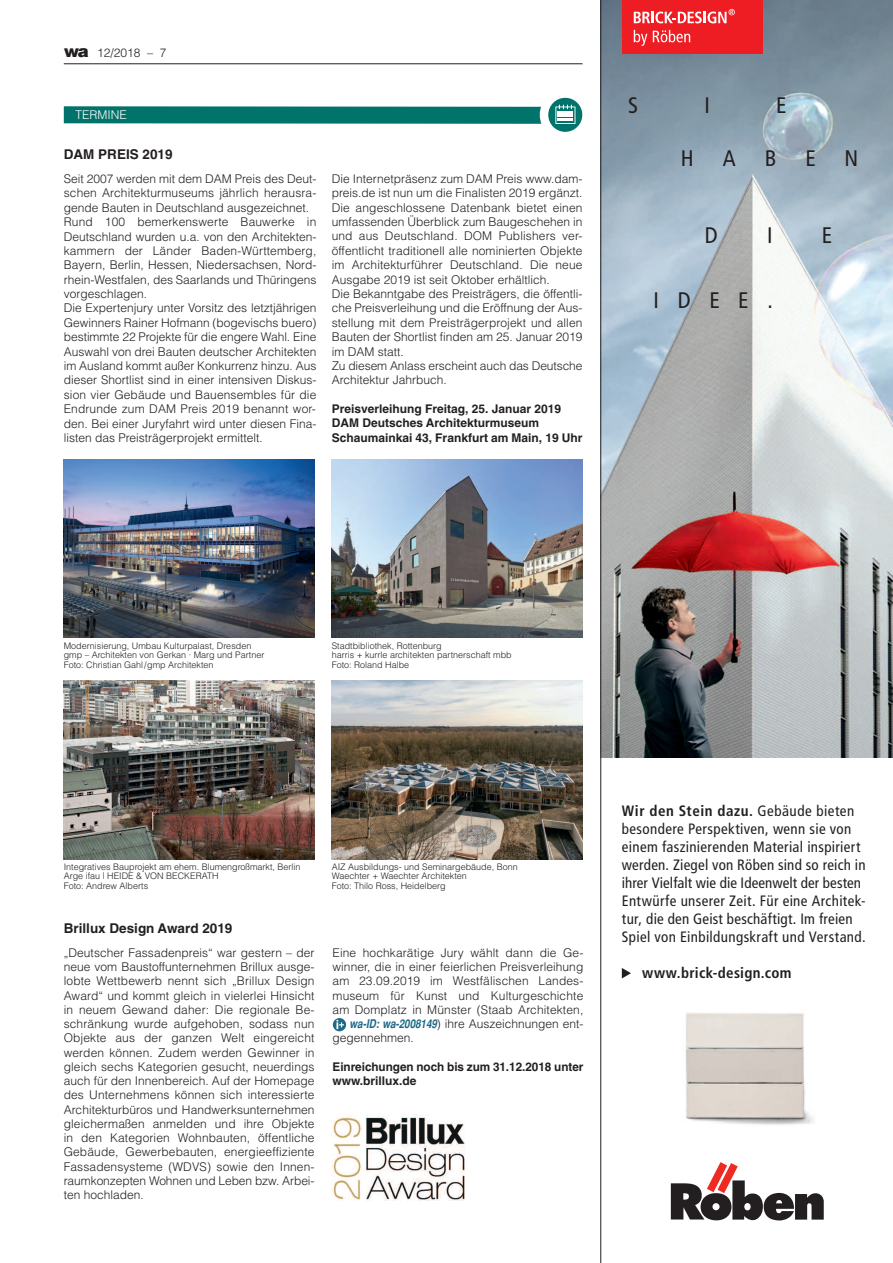
<style>
.page{position:relative;width:893px;height:1263px;background:#fff}
.page>*{position:absolute;margin:0;border:0;box-sizing:border-box;transform-origin:0 0}
.t1{font:condensed 22.5px "Frutiger";color:#231f20}
.t2{font:condensed 15px/18px "Frutiger";letter-spacing:.02em;color:#231f20}
.t3{font:700 condensed 15px "Frutiger";letter-spacing:.02em;color:#231f20}
.t4{font:700 13.5px "Helvetica";color:#231f20}
.t5{font:300 12px/14.4px "Helvetica";color:#231f20}
.t6{font:700 12px/14.4px "Helvetica";color:#231f20}
.t7{font:300 12px "Helvetica";color:#fff}
.t8{font:300 9px/9.8px "Helvetica";color:#231f20}
.s1{font-weight:900;font-size:16.5px}
.s2{font-weight:700;font-style:italic;font-stretch:condensed;color:#1d6987}
.s3{font-weight:700}
</style>
<div class="page">
<div style="left:548px;top:98px;width:34px;height:34px;background:#00736a;border-radius:50%"></div>
<svg style="left:64px;top:105px;width:519px;height:19px"></svg>
<hr style="left:64px;top:64px;width:519px;height:1px;background:#231f20">
<img style="left:64px;top:459px;width:251px;height:179px">
<img style="left:332px;top:459px;width:251px;height:179px">
<img style="left:64px;top:680px;width:251px;height:179px">
<img style="left:332px;top:680px;width:251px;height:179px">
<svg style="left:333px;top:1018px;width:13px;height:13px"></svg>
<svg style="left:336px;top:1020px;width:8px;height:9px"></svg>
<img style="left:332px;top:1114px;width:133px;height:87px">
<img style="left:602px;top:0;width:291px;height:758px">
<img style="left:685px;top:1013px;width:129px;height:112px">
<svg style="left:671px;top:1162px;width:153px;height:59px"></svg>
<svg style="left:622px;top:968px;width:9px;height:10px"></svg>
<hr style="left:601px;top:0;width:1px;height:1263px;background:#231f20">
<div style="left:622px;top:0;width:140px;height:54px;background:#ee1d23"></div>
<svg style="left:634px;top:9px;width:101px;height:14px"></svg>
<svg style="left:634px;top:30px;width:13px;height:16px"></svg>
<svg style="left:653px;top:30px;width:37px;height:12px"></svg>
<p class="t5" style="left:64px;top:46px;width:104px"><span class="s1">wa</span> 12/2018 – 7</p>
<p class="t7" style="left:75px;top:108px;width:53px">TERMINE</p>
<p class="t4" style="left:64px;top:149px;width:110px">DAM PREIS 2019</p>
<p class="t5" style="left:64px;top:172px;width:254px">Seit 2007 werden mit dem DAM Preis des Deut&shy;schen Architekturmuseums jährlich herausra&shy;gende Bauten in Deutschland ausgezeichnet.<br>Rund 100 bemerkenswerte Bauwerke in Deutschland wurden u.a. von den Architekten&shy;kammern der Länder Baden-Württemberg, Bayern, Berlin, Hessen, Niedersachsen, Nord&shy;rhein-Westfalen, des Saarlands und Thüringens vorgeschlagen.<br>Die Expertenjury unter Vorsitz des letztjährigen Gewinners Rainer Hofmann (bogevischs buero) bestimmte 22 Projekte für die engere Wahl. Eine Auswahl von drei Bauten deutscher Architekten im Ausland kommt außer Konkurrenz hinzu. Aus dieser Shortlist sind in einer intensiven Diskus&shy;sion vier Gebäude und Bauensembles für die Endrunde zum DAM Preis 2019 benannt wor&shy;den. Bei einer Juryfahrt wird unter diesen Fina&shy;listen das Preisträgerprojekt ermittelt.</p>
<p class="t5" style="left:332px;top:172px;width:252px">Die Internetpräsenz zum DAM Preis www.dam&shy;preis.de ist nun um die Finalisten 2019 ergänzt.<br>Die angeschlossene Datenbank bietet einen umfassenden Überblick zum Baugeschehen in und aus Deutschland. DOM Publishers ver&shy;öffentlicht traditionell alle nominierten Objekte im Architekturführer Deutschland. Die neue Ausgabe 2019 ist seit Oktober erhältlich.<br>Die Bekanntgabe des Preisträgers, die öffentli&shy;che Preisverleihung und die Eröffnung der Aus&shy;stellung mit dem Preisträgerprojekt und allen Bauten der Shortlist finden am 25. Januar 2019 im DAM statt.<br>Zu diesem Anlass erscheint auch das Deutsche Architektur Jahrbuch.</p>
<p class="t6" style="left:332px;top:403px;width:252px">Preisverleihung Freitag, 25. Januar 2019<br>DAM Deutsches Architekturmuseum<br>Schaumainkai 43, Frankfurt am Main, 19 Uhr</p>
<h1 class="t1" style="left:628px;top:96px;width:11px">S</h1>
<h1 class="t1" style="left:704px;top:96px;width:7px">I</h1>
<h1 class="t1" style="left:776px;top:96px;width:12px">E</h1>
<h1 class="t1" style="left:681px;top:149px;width:14px">H</h1>
<h1 class="t1" style="left:723px;top:149px;width:14px">A</h1>
<h1 class="t1" style="left:765px;top:149px;width:13px">B</h1>
<h1 class="t1" style="left:805px;top:149px;width:12px">E</h1>
<h1 class="t1" style="left:844px;top:149px;width:15px">N</h1>
<h1 class="t1" style="left:705px;top:226px;width:14px">D</h1>
<h1 class="t1" style="left:767px;top:226px;width:7px">I</h1>
<h1 class="t1" style="left:822px;top:226px;width:12px">E</h1>
<h1 class="t1" style="left:653px;top:291px;width:121px">IDEE.</h1>
<p class="t8" style="left:64px;top:641px;width:202px">Modernisierung, Umbau Kulturpalast, Dresden gmp – Architekten von Gerkan · Marg und Partner<br>Foto: Christian Gahl/gmp Architekten</p>
<p class="t8" style="left:332px;top:641px;width:181px">Stadtbibliothek, Rottenburg<br>harris + kurrle architekten partnerschaft mbb<br>Foto: Roland Halbe</p>
<p class="t8" style="left:64px;top:862px;width:238px">Integratives Bauprojekt am ehem. Blumengroßmarkt, Berlin<br>Arge ifau | HEIDE &amp; VON BECKERATH<br>Foto: Andrew Alberts</p>
<p class="t4" style="left:64px;top:923px;width:170px">Brillux Design Award 2019</p>
<p class="t8" style="left:332px;top:862px;width:188px">AIZ Ausbildungs- und Seminargebäude, Bonn<br>Waechter + Waechter Architekten<br>Foto: Thilo Ross, Heidelberg</p>
<p class="t5" style="left:64px;top:946px;width:252px;text-align:justify">„Deutscher Fassadenpreis“ war gestern – der neue vom Baustoffunternehmen Brillux ausge&shy;lobte Wettbewerb nennt sich „Brillux Design Award“ und kommt gleich in vielerlei Hinsicht in neuem Gewand daher: Die regionale Be&shy;schränkung wurde aufgehoben, sodass nun Objekte aus der ganzen Welt eingereicht werden können. Zudem werden Gewinner in gleich sechs Kategorien gesucht, neuerdings auch für den Innenbereich. Auf der Homepage des Unternehmens können sich interessierte Architekturbüros und Handwerksunternehmen gleichermaßen anmelden und ihre Objekte in den Kategorien Wohnbauten, öffentliche Gebäude, Gewerbebauten, energieeffiziente Fassadensysteme (WDVS) sowie den Innen&shy;raumkonzepten Wohnen und Leben bzw. Arbei&shy;ten hochladen.</p>
<p class="t5" style="left:333px;top:945px;width:252px">Eine hochkarätige Jury wählt dann die Ge-</p>
<p class="t5" style="left:333px;top:960px;width:252px">winner, die in einer feierlichen Preisverleihung</p>
<p class="t5" style="left:333px;top:974px;width:252px">am 23.09.2019 im Westfälischen Landes-</p>
<p class="t5" style="left:333px;top:988px;width:252px">museum für Kunst und Kulturgeschichte</p>
<p class="t5" style="left:333px;top:1002px;width:252px">am Domplatz in Münster (Staab Architekten,</p>
<p class="t5" style="left:350px;top:1017px;width:235px"><span class="s2">wa-ID: wa-2008149</span>) ihre Auszeichnungen ent-</p>
<p class="t5" style="left:333px;top:1031px;width:83px">gegennehmen.</p>
<p class="t6" style="left:333px;top:1061px;width:252px">Einreichungen noch bis zum 31.12.2018 unter www.brillux.de</p>
<p class="t2" style="left:622px;top:803px;width:245px"><span class="s3">Wir den Stein dazu.</span> Gebäude bieten besondere Perspektiven, wenn sie von einem faszinierenden Material inspiriert werden. Ziegel von Röben sind so reich in ihrer Vielfalt wie die Ideenwelt der besten Entwürfe unserer Zeit. Für eine Architek&shy;tur, die den Geist beschäftigt. Im freien Spiel von Einbildungskraft und Verstand.</p>
<p class="t3" style="left:642px;top:967px;width:151px">www.brick-design.com</p>
</div>
